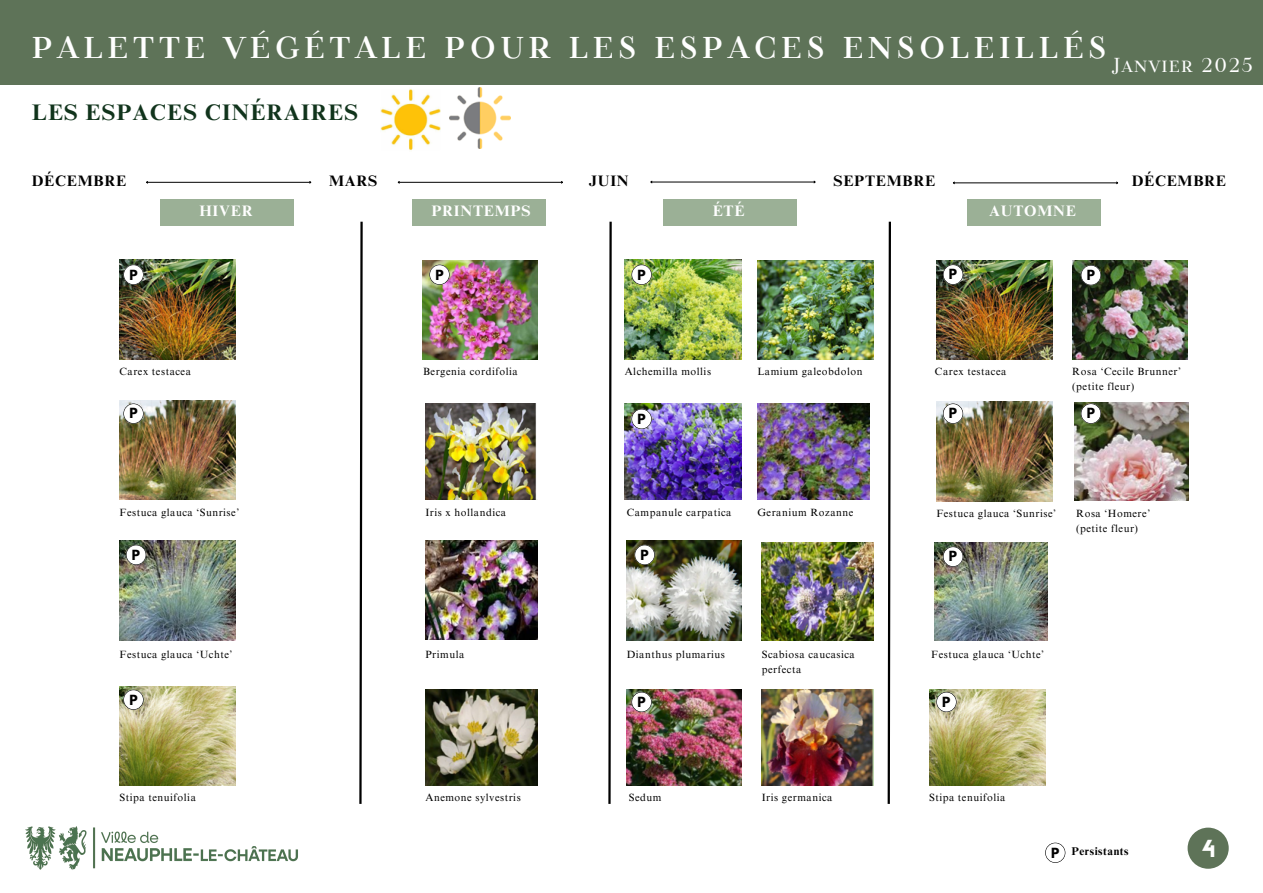
<style>
.page{position:relative;width:1263px;height:893px;background:#fff}
.page>*{position:absolute;margin:0;border:0;box-sizing:border-box;transform-origin:0 0}
.t1{font:700 29.92px "TT Tsars D";letter-spacing:.14em;color:#fff}
.t2{font:24.67px "Etna";color:#fff}
.t3{font:700 22.5px "Times NRMT Pro";letter-spacing:.05em;color:#11341c}
.t4{font:20.1px "TT Tsars D";letter-spacing:.05em;color:#fff}
.t5{font:700 15.15px "Times NRMT Pro";letter-spacing:.05em;color:#000}
.t6{font:700 15.15px "Times NRMT Pro";letter-spacing:.05em;color:#fff}
.t7{font:700 12.38px "League Spartan";color:#000}
.t8{font:700 11.25px "Times NRMT Pro";letter-spacing:.05em;color:#000}
.t9{font:10.5px/14.6px "Times NRMT Pro";letter-spacing:.05em;color:#000}
</style>
<div class="page">
<div style="left:0;top:0;width:1263px;height:85px;background:#5e7358"></div>
<img style="left:25px;top:826px;width:273px;height:44px">
<div style="left:1187px;top:827px;width:42px;height:41px;background:#5e7358;border-radius:50%"></div>
<hr style="left:146px;top:182px;width:165px;height:1px;background:#000">
<hr style="left:398px;top:182px;width:164px;height:1px;background:#000">
<hr style="left:651px;top:182px;width:164px;height:1px;background:#000">
<hr style="left:953px;top:183px;width:165px;height:1px;background:#000">
<div style="left:160px;top:199px;width:134px;height:27px;background:#9bb096"></div>
<div style="left:412px;top:199px;width:134px;height:27px;background:#9bb096"></div>
<div style="left:663px;top:199px;width:134px;height:27px;background:#9bb096"></div>
<div style="left:967px;top:199px;width:134px;height:27px;background:#9bb096"></div>
<img style="left:119px;top:259px;width:117px;height:100px">
<svg style="left:359px;top:221px;width:4px;height:583px"></svg>
<svg style="left:608px;top:221px;width:4px;height:583px"></svg>
<svg style="left:887px;top:221px;width:4px;height:583px"></svg>
<img style="left:381px;top:89px;width:59px;height:61px">
<img style="left:450px;top:87px;width:61px;height:61px">
<img style="left:425px;top:403px;width:111px;height:96px">
<img style="left:425px;top:541px;width:113px;height:99px">
<img style="left:425px;top:689px;width:113px;height:96px">
<img style="left:757px;top:260px;width:116px;height:99px">
<img style="left:757px;top:403px;width:112px;height:96px">
<img style="left:762px;top:543px;width:112px;height:97px">
<img style="left:762px;top:689px;width:112px;height:97px">
<img style="left:936px;top:260px;width:117px;height:99px">
<svg style="left:123px;top:265px;width:21px;height:20px"></svg>
<img style="left:119px;top:400px;width:117px;height:100px">
<svg style="left:123px;top:403px;width:21px;height:21px"></svg>
<img style="left:119px;top:541px;width:117px;height:99px">
<svg style="left:126px;top:545px;width:20px;height:20px"></svg>
<img style="left:119px;top:686px;width:117px;height:99px">
<svg style="left:123px;top:689px;width:21px;height:21px"></svg>
<img style="left:423px;top:260px;width:115px;height:99px">
<svg style="left:429px;top:265px;width:21px;height:20px"></svg>
<img style="left:625px;top:259px;width:116px;height:100px">
<svg style="left:631px;top:265px;width:21px;height:20px"></svg>
<img style="left:625px;top:403px;width:116px;height:96px">
<svg style="left:631px;top:409px;width:21px;height:20px"></svg>
<img style="left:627px;top:541px;width:114px;height:99px">
<svg style="left:634px;top:545px;width:21px;height:20px"></svg>
<img style="left:627px;top:689px;width:114px;height:96px">
<svg style="left:631px;top:692px;width:21px;height:20px"></svg>
<img style="left:1072px;top:260px;width:115px;height:99px">
<svg style="left:1081px;top:265px;width:20px;height:20px"></svg>
<img style="left:936px;top:402px;width:116px;height:99px">
<svg style="left:943px;top:403px;width:20px;height:21px"></svg>
<img style="left:935px;top:543px;width:112px;height:97px">
<svg style="left:943px;top:546px;width:20px;height:21px"></svg>
<img style="left:1075px;top:402px;width:113px;height:98px">
<svg style="left:1081px;top:403px;width:20px;height:21px"></svg>
<img style="left:929px;top:689px;width:116px;height:97px">
<svg style="left:936px;top:692px;width:20px;height:20px"></svg>
<svg style="left:943px;top:264px;width:20px;height:21px"></svg>
<svg style="left:1045px;top:842px;width:20px;height:21px"></svg>
<p class="t1" style="left:32px;top:31px;width:1076px">PALETTE VÉGÉTALE POUR LES ESPACES ENSOLEILLÉS</p>
<h4 class="t4" style="left:1112px;top:54px;width:142px">Janvier 2025</h4>
<h2 class="t3" style="left:32px;top:104px;width:328px">LES ESPACES CINÉRAIRES</h2>
<h4 class="t5" style="left:32px;top:175px;width:96px">DÉCEMBRE</h4>
<p class="t5" style="left:833px;top:175px;width:103px">SEPTEMBRE</p>
<h4 class="t5" style="left:1132px;top:175px;width:96px">DÉCEMBRE</h4>
<p class="t6" style="left:431px;top:205px;width:101px">PRINTEMPS</p>
<p class="t6" style="left:713px;top:205px;width:33px">ÉTÉ</p>
<p class="t6" style="left:989px;top:205px;width:88px">AUTOMNE</p>
<h1 class="t5" style="left:329px;top:175px;width:50px">MARS</h1>
<h3 class="t5" style="left:589px;top:175px;width:41px">JUIN</h3>
<p class="t6" style="left:199px;top:205px;width:55px">HIVER</p>
<h4 class="t7" style="left:129px;top:268px;width:10px">P</h4>
<p class="t7" style="left:435px;top:268px;width:10px">P</p>
<p class="t7" style="left:637px;top:268px;width:10px">P</p>
<p class="t7" style="left:949px;top:268px;width:10px">P</p>
<h4 class="t7" style="left:1087px;top:269px;width:10px">P</h4>
<p class="t9" style="left:119px;top:365px;width:73px">Carex testacea</p>
<p class="t9" style="left:423px;top:365px;width:96px">Bergenia cordifolia</p>
<p class="t9" style="left:625px;top:365px;width:88px">Alchemilla mollis</p>
<p class="t9" style="left:757px;top:365px;width:107px">Lamium galeobdolon</p>
<p class="t9" style="left:935px;top:365px;width:73px">Carex testacea</p>
<p class="t9" style="left:1072px;top:365px;width:110px">Rosa ‘Cecile Brunner’ (petite fleur)</p>
<p class="t7" style="left:129px;top:407px;width:10px">P</p>
<p class="t7" style="left:637px;top:413px;width:10px">P</p>
<p class="t7" style="left:949px;top:407px;width:10px">P</p>
<p class="t7" style="left:1087px;top:407px;width:10px">P</p>
<p class="t9" style="left:119px;top:506px;width:121px">Festuca glauca ‘Sunrise’</p>
<p class="t9" style="left:425px;top:506px;width:82px">Iris x hollandica</p>
<p class="t9" style="left:627px;top:506px;width:106px">Campanule carpatica</p>
<p class="t9" style="left:757px;top:506px;width:97px">Geranium Rozanne</p>
<p class="t9" style="left:936px;top:507px;width:121px">Festuca glauca ‘Sunrise’</p>
<p class="t9" style="left:1076px;top:507px;width:76px">Rosa ‘Homere’ (petite fleur)</p>
<p class="t7" style="left:132px;top:548px;width:10px">P</p>
<p class="t7" style="left:640px;top:548px;width:10px">P</p>
<h4 class="t7" style="left:949px;top:550px;width:10px">P</h4>
<p class="t9" style="left:119px;top:648px;width:114px">Festuca glauca ‘Uchte’</p>
<p class="t9" style="left:425px;top:648px;width:40px">Primula</p>
<p class="t9" style="left:627px;top:648px;width:100px">Dianthus plumarius</p>
<h4 class="t9" style="left:762px;top:648px;width:95px">Scabiosa caucasica perfecta</h4>
<p class="t9" style="left:931px;top:648px;width:114px">Festuca glauca ‘Uchte’</p>
<p class="t7" style="left:129px;top:693px;width:10px">P</p>
<p class="t7" style="left:637px;top:695px;width:10px">P</p>
<p class="t7" style="left:942px;top:695px;width:10px">P</p>
<p class="t9" style="left:119px;top:791px;width:78px">Stipa tenuifolia</p>
<p class="t9" style="left:425px;top:791px;width:97px">Anemone sylvestris</p>
<p class="t9" style="left:629px;top:791px;width:34px">Sedum</p>
<p class="t9" style="left:762px;top:791px;width:72px">Iris germanica</p>
<h4 class="t9" style="left:929px;top:791px;width:78px">Stipa tenuifolia</h4>
<p class="t7" style="left:1051px;top:846px;width:10px">P</p>
<p class="t8" style="left:1071px;top:847px;width:59px">Persistants</p>
<p class="t2" style="left:1201px;top:831px;width:15px">4</p>
</div>
